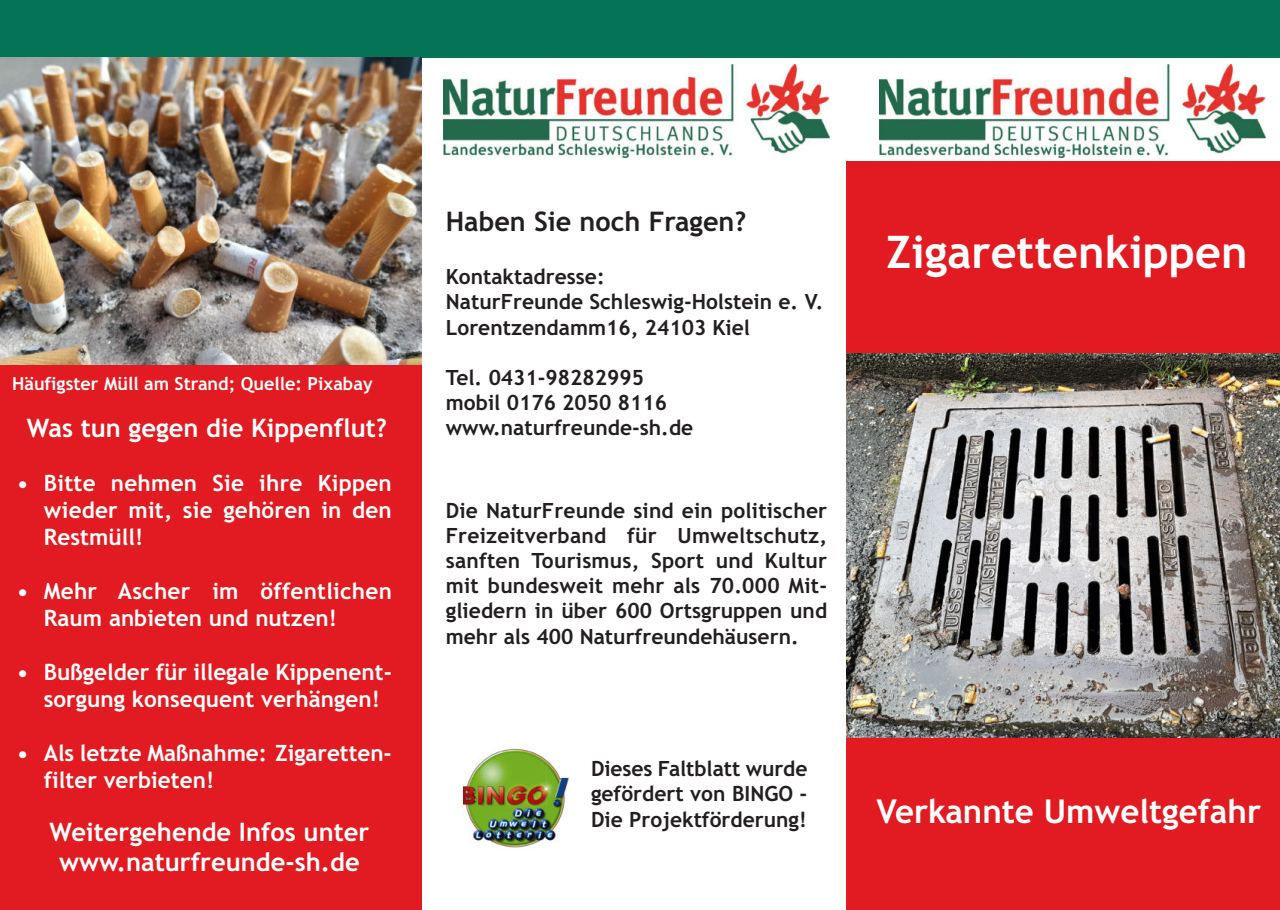
<style>
.page{position:relative;width:1280px;height:910px;background:#fff}
.page>*{position:absolute;margin:0;border:0;box-sizing:border-box;transform-origin:0 0}
.t1{font:700 45px "Trebuchet MS";color:#fff}
.t2{font:700 33px "Trebuchet MS";color:#fff}
.t3{font:700 27px "Trebuchet MS";color:#231f20}
.t4{font:700 25.5px/30.6px "Trebuchet MS";color:#fff;text-align:center}
.t5{font:700 22.5px/27px "Trebuchet MS";color:#fff}
.t6{font:700 21px/25.2px "Trebuchet MS";color:#231f20}
.t7{font:700 18px "Trebuchet MS";color:#fff}
</style>
<div class="page">
<div style="left:0;top:0;width:1280px;height:58px;background:#057356"></div>
<div style="left:846px;top:162px;width:434px;height:204px;background:#e21a21"></div>
<img style="left:846px;top:354px;width:434px;height:384px">
<div style="left:846px;top:738px;width:434px;height:172px;background:#e21a21"></div>
<div style="left:0;top:357px;width:422px;height:553px;background:#e21a21"></div>
<img style="left:0;top:58px;width:421px;height:306px">
<img style="left:880px;top:65px;width:385px;height:92px">
<img style="left:463px;top:747px;width:106px;height:101px">
<img style="left:444px;top:65px;width:385px;height:92px">
<p class="t7" style="left:12px;top:377px;width:362px">Häufigster Müll am Strand; Quelle: Pixabay</p>
<p class="t4" style="left:27px;top:415px;width:362px">Was tun gegen die Kippenflut?</p>
<p class="t5" style="left:44px;top:471px;width:349px;text-align:justify;text-indent:-27px">• Bitte nehmen Sie ihre Kippen wieder mit, sie gehören in den Restmüll!</p>
<p class="t5" style="left:44px;top:579px;width:350px;text-indent:-27px">• Mehr Ascher im öffentlichen<br>Raum anbieten und nutzen!</p>
<p class="t5" style="left:44px;top:660px;width:350px;text-indent:-27px">• Bußgelder für illegale Kippenent&shy;sorgung konsequent verhängen!</p>
<p class="t5" style="left:44px;top:741px;width:349px;text-indent:-27px">• Als letzte Maßnahme: Zigaretten&shy;filter verbieten!</p>
<p class="t4" style="left:49px;top:818px;width:321px">Weitergehende Infos unter www.naturfreunde-sh.de</p>
<p class="t3" style="left:446px;top:211px;width:302px">Haben Sie noch Fragen?</p>
<p class="t6" style="left:446px;top:266px;width:379px">Kontaktadresse:<br>NaturFreunde Schleswig-Holstein e. V.<br>Lorentzendamm16, 24103 Kiel</p>
<p class="t6" style="left:446px;top:367px;width:249px">Tel. 0431-98282995 mobil 0176 2050 8116 www.naturfreunde-sh.de</p>
<p class="t6" style="left:446px;top:499px;width:383px;text-align:justify">Die NaturFreunde sind ein politischer Freizeitverband für Umweltschutz, sanften Tourismus, Sport und Kultur mit bundesweit mehr als 70.000 Mit&shy;gliedern in über 600 Ortsgruppen und mehr als 400 Naturfreundehäusern.</p>
<p class="t6" style="left:591px;top:758px;width:218px;text-align:justify">Dieses Faltblatt wurde gefördert von BINGO - Die Projektförderung!</p>
<h1 class="t1" style="left:886px;top:234px;width:363px">Zigarettenkippen</h1>
<h2 class="t2" style="left:876px;top:799px;width:386px">Verkannte Umweltgefahr</h2>
</div>
